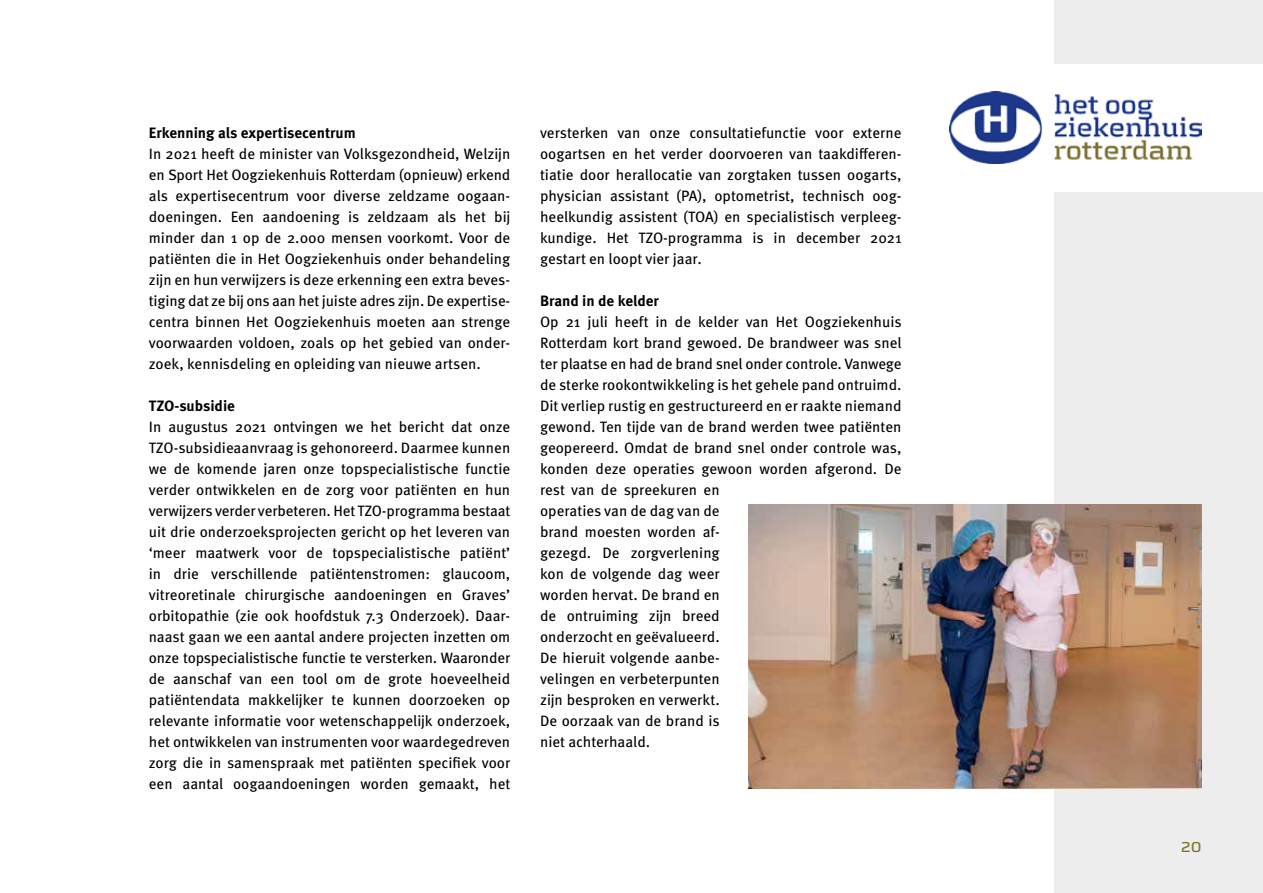
<style>
.page{position:relative;width:1263px;height:893px;background:#fff}
.page>*{position:absolute;margin:0;border:0;box-sizing:border-box;transform-origin:0 0}
.t1{font:15px/21px "Meta Pro";color:#000;text-align:justify}
.t2{font:700 15px "Meta Pro";color:#000}
.t3{font:700 15px "Kontrapunkt";color:#7d7426}
</style>
<div class="page">
<div style="left:1054px;top:0;width:209px;height:893px;background:#ededed"></div>
<div style="left:901px;top:64px;width:362px;height:127px;background:#fff"></div>
<img style="left:949px;top:91px;width:252px;height:72px">
<img style="left:748px;top:505px;width:453px;height:283px">
<p class="t2" style="left:149px;top:123px;width:209px">Erkenning als expertisecentrum</p>
<p class="t1" style="left:149px;top:144px;width:363px">In 2021 heeft de minister van Volksgezondheid, Welzijn en Sport Het Oogziekenhuis Rotterdam (opnieuw) erkend als expertisecentrum voor diverse zeldzame oogaan&shy;doeningen. Een aandoening is zeldzaam als het bij minder dan 1 op de 2.000 mensen voorkomt. Voor de patiënten die in Het Oogziekenhuis onder behandeling zijn en hun verwijzers is deze erkenning een extra beves&shy;tiging dat ze bij ons aan het juiste adres zijn. De expertise&shy;centra binnen Het Oogziekenhuis moeten aan strenge voorwaarden voldoen, zoals op het gebied van onder&shy;zoek, kennisdeling en opleiding van nieuwe artsen.</p>
<p class="t2" style="left:149px;top:396px;width:88px">TZO-subsidie</p>
<p class="t1" style="left:149px;top:417px;width:363px">In augustus 2021 ontvingen we het bericht dat onze TZO-subsidieaanvraag is gehonoreerd. Daarmee kunnen we de komende jaren onze topspecialistische functie verder ontwikkelen en de zorg voor patiënten en hun verwijzers verder verbeteren. Het TZO-programma bestaat uit drie onderzoeksprojecten gericht op het leveren van ‘meer maatwerk voor de topspecialistische patiënt’ in drie verschillende patiëntenstromen: glaucoom, vitreoretinale chirurgische aandoeningen en Graves’ orbitopathie (zie ook hoofdstuk 7.3 Onderzoek). Daar&shy;naast gaan we een aantal andere projecten inzetten om onze topspecialistische functie te versterken. Waaronder de aanschaf van een tool om de grote hoeveelheid patiëntendata makkelijker te kunnen doorzoeken op relevante informatie voor wetenschappelijk onderzoek, het ontwikkelen van instrumenten voor waardegedreven zorg die in samenspraak met patiënten specifiek voor een aantal oogaandoeningen worden gemaakt, het</p>
<p class="t1" style="left:540px;top:123px;width:363px">versterken van onze consultatiefunctie voor externe oogartsen en het verder doorvoeren van taakdifferen&shy;tiatie door herallocatie van zorgtaken tussen oogarts, physician assistant (PA), optometrist, technisch oog&shy;heelkundig assistent (TOA) en specialistisch verpleeg&shy;kundige. Het TZO-programma is in december 2021 gestart en loopt vier jaar.</p>
<p class="t2" style="left:540px;top:291px;width:120px">Brand in de kelder</p>
<p class="t1" style="left:540px;top:312px;width:363px;text-align:left">Op 21 juli heeft in de kelder van Het Oogziekenhuis Rotterdam kort brand gewoed. De brandweer was snel ter plaatse en had de brand snel onder controle. Vanwege de sterke rookontwikkeling is het gehele pand ontruimd.<br>Dit verliep rustig en gestructureerd en er raakte niemand gewond. Ten tijde van de brand werden twee patiënten geopereerd. Omdat de brand snel onder controle was, konden deze operaties gewoon worden afgerond. De rest van de spreekuren en<br>operaties van de dag van de<br>brand moesten worden af-<br>gezegd. De zorgverlening<br>kon de volgende dag weer<br>worden hervat. De brand en<br>de ontruiming zijn breed<br>onderzocht en geëvalueerd.<br>De hieruit volgende aanbe-<br>velingen en verbeterpunten<br>zijn besproken en verwerkt.<br>De oorzaak van de brand is<br>niet achterhaald.</p>
<p class="t3" style="left:1181px;top:838px;width:22px">20</p>
</div>
